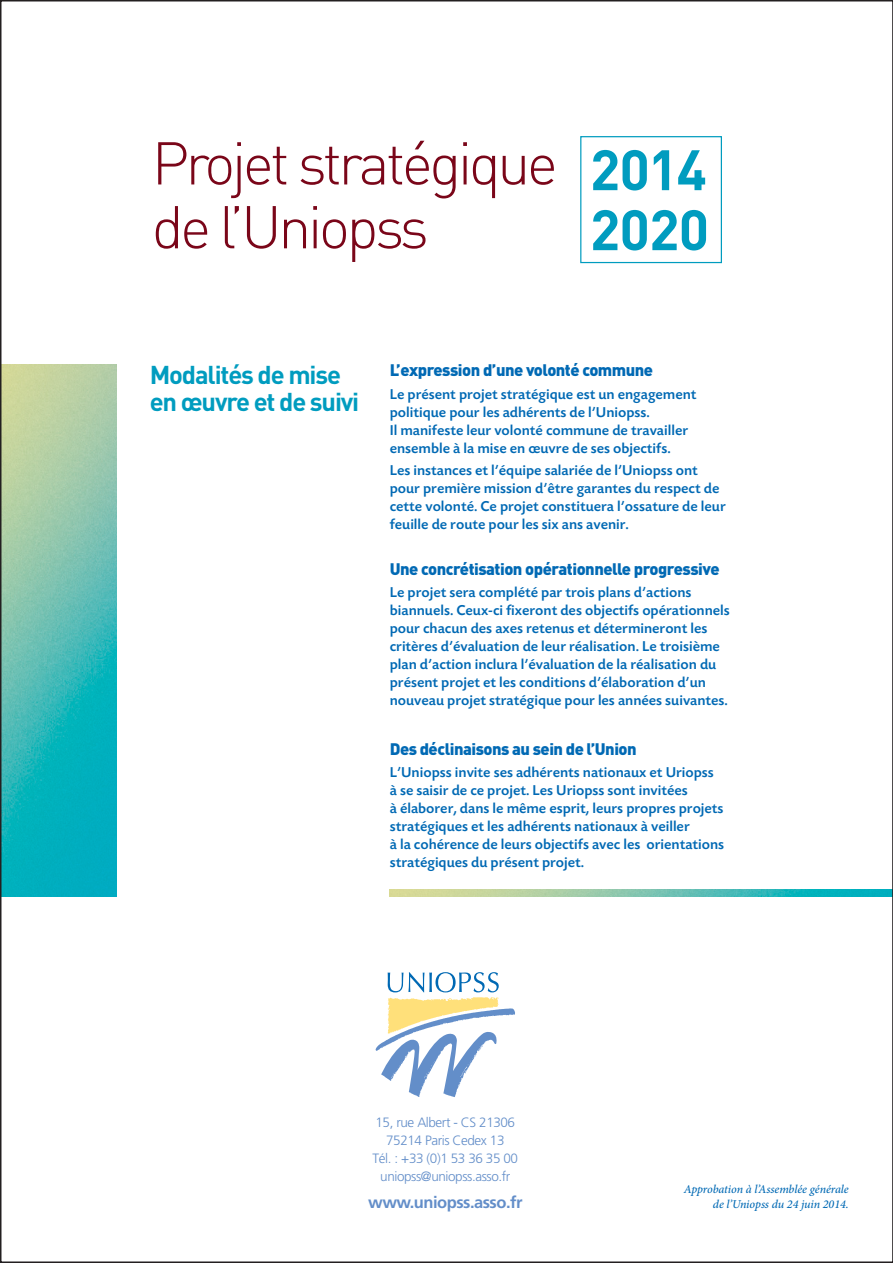
<style>
.page{position:relative;width:893px;height:1263px;background:#fff}
.page>*{position:absolute;margin:0;border:0;box-sizing:border-box;transform-origin:0 0}
.t1{font:300 59.4px "DIN";letter-spacing:-.06em;color:#7a0619}
.t2{font:700 56.1px "DIN";letter-spacing:-.015em;color:#009cbf}
.D_gros_sous_titre{font:700 25.5px/27px "DIN";letter-spacing:-.045em;color:#009cbf}
.E_inter{font:900 16.5px "DIN";letter-spacing:-.03em;color:#0069b4}
.t3{font:700 16.5px "Frutiger";letter-spacing:-.03em;color:#638ec9}
.t4{font:500 15px/18px "Today SB";color:#0069b4}
.t5{font:300 13.5px "Frutiger";letter-spacing:-.03em;color:#638ec9}
.t6{font:italic 500 12px/15px "Minion Pro";letter-spacing:-.01em;color:#0069b4;text-align:right}
</style>
<div class="page">
<svg style="left:376px;top:972px;width:139px;height:125px"></svg>
<img style="left:390px;top:889px;width:500px;height:8px">
<div style="left:580px;top:136px;width:142px;height:127px;border:1px solid #009cbf"></div>
<img style="left:3px;top:364px;width:114px;height:533px">
<svg style="left:892px;top:0;width:1px;height:1263px"></svg>
<p class="t1" style="left:152px;top:127px;width:408px">Projet stratégique</p>
<p class="t1" style="left:152px;top:190px;width:279px">de l’Uniopss</p>
<p class="t2" style="left:590px;top:133px;width:119px">2014</p>
<p class="t2" style="left:590px;top:193px;width:121px">2020</p>
<p class="D_gros_sous_titre" style="left:150px;top:360px;width:211px">Modalités de mise en œuvre et de suivi</p>
<p class="E_inter" style="left:390px;top:359px;width:265px">L’expression d’une volonté commune</p>
<p class="t4" style="left:390px;top:385px;width:308px">Le présent projet stratégique est un engagement politique pour les adhérents de l’Uniopss.<br>Il manifeste leur volonté commune de travailler ensemble à la mise en œuvre de ses objectifs.</p>
<p class="t4" style="left:390px;top:461px;width:337px">Les instances et l’équipe salariée de l’Uniopss ont pour première mission d’être garantes du respect de cette volonté. Ce projet constituera l’ossature de leur feuille de route pour les six ans avenir.</p>
<p class="E_inter" style="left:390px;top:558px;width:331px">Une concrétisation opérationnelle progressive</p>
<p class="t4" style="left:390px;top:584px;width:342px">Le projet sera complété par trois plans d’actions biannuels. Ceux-ci fixeront des objectifs opérationnels pour chacun des axes retenus et détermineront les critères d’évaluation de leur réalisation. Le troisième plan d’action inclura l’évaluation de la réalisation du présent projet et les conditions d’élaboration d’un nouveau projet stratégique pour les années suivantes.</p>
<p class="E_inter" style="left:390px;top:738px;width:248px">Des déclinaisons au sein de l’Union</p>
<p class="t4" style="left:390px;top:764px;width:336px">L’Uniopss invite ses adhérents nationaux et Uriopss à se saisir de ce projet. Les Uriopss sont invitées<br>à élaborer, dans le même esprit, leurs propres projets stratégiques et les adhérents nationaux à veiller<br>à la cohérence de leurs objectifs avec les orientations stratégiques du présent projet.</p>
<p class="t5" style="left:376px;top:1114px;width:141px">15, rue Albert - CS 21306</p>
<p class="t5" style="left:386px;top:1132px;width:120px">75214 Paris Cedex 13</p>
<p class="t5" style="left:373px;top:1150px;width:147px">Tél. : +33 (0)1 53 36 35 00</p>
<p class="t5" style="left:380px;top:1168px;width:132px">uniopss@uniopss.asso.fr</p>
<p class="t3" style="left:368px;top:1192px;width:156px">www.uniopss.asso.fr</p>
<p class="t6" style="left:684px;top:1181px;width:166px">Approbation à l’Assemblée générale de l’Uniopss du 24 juin 2014.</p>
</div>
